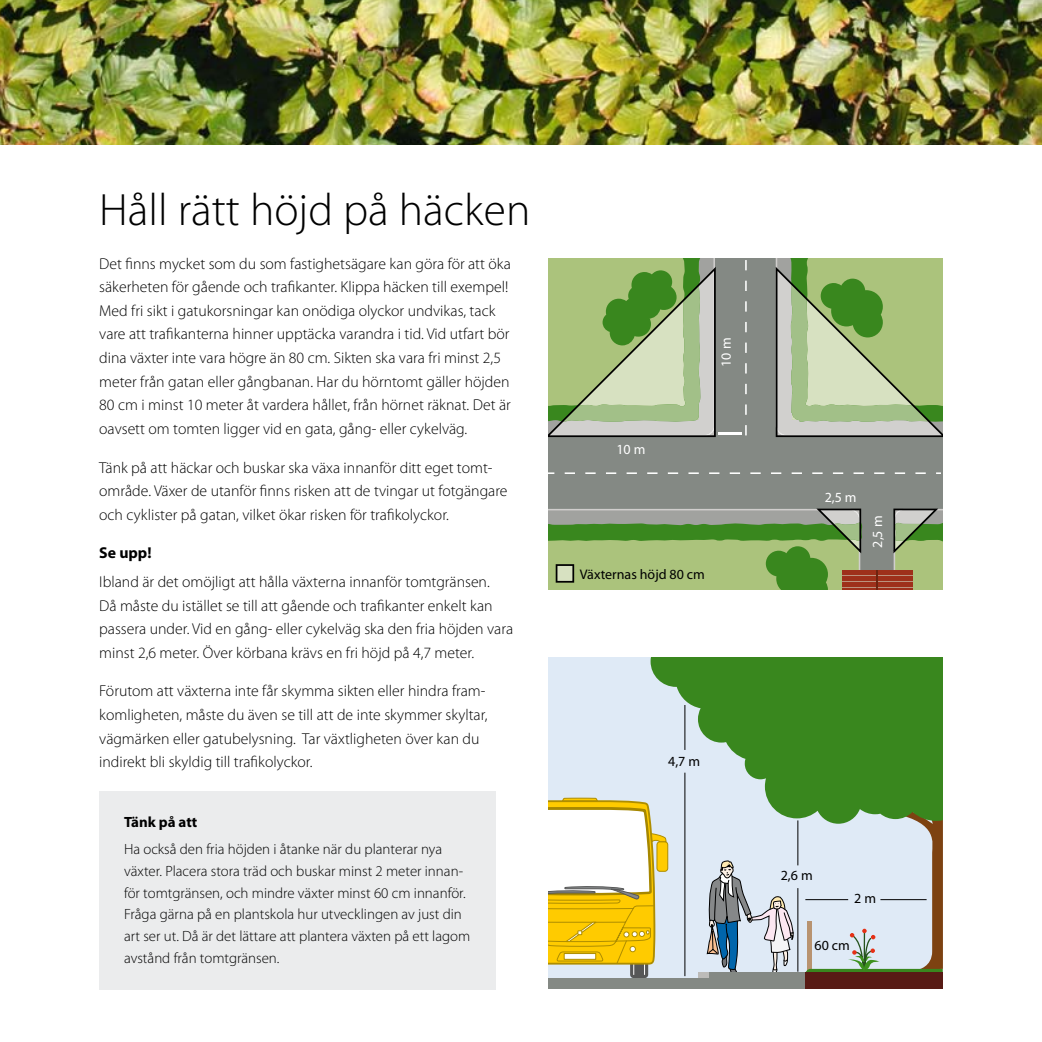
<style>
.page{position:relative;width:1042px;height:1042px;background:#fff}
.page>*{position:absolute;margin:0;border:0;box-sizing:border-box;transform-origin:0 0}
.t1{font:300 45.5px "Myriad Pro";color:#000}
.t2{font:300 15.75px/23.6px "Myriad Pro";color:#000}
.t3{font:700 15.75px "Myriad Pro";color:#000}
.t4{font:300 14.88px/21.9px "Myriad Pro";color:#000}
.t5{font:700 14.88px "Myriad Pro";color:#000}
.t6{font:14px "Myriad Pro";color:#000}
.t7{font:14px "Myriad Pro";color:#fff}
</style>
<div class="page">
<img style="left:0;top:0;width:1042px;height:145px">
<div style="left:548px;top:258px;width:395px;height:331px;background:#848984"></div>
<svg style="left:548px;top:472px;width:6px;height:2px"></svg>
<svg style="left:565px;top:472px;width:10px;height:2px"></svg>
<svg style="left:585px;top:472px;width:10px;height:2px"></svg>
<svg style="left:606px;top:472px;width:10px;height:2px"></svg>
<svg style="left:626px;top:472px;width:11px;height:2px"></svg>
<svg style="left:647px;top:472px;width:10px;height:2px"></svg>
<svg style="left:668px;top:472px;width:10px;height:2px"></svg>
<svg style="left:688px;top:472px;width:11px;height:2px"></svg>
<svg style="left:709px;top:472px;width:10px;height:2px"></svg>
<svg style="left:730px;top:472px;width:10px;height:2px"></svg>
<svg style="left:750px;top:472px;width:11px;height:2px"></svg>
<svg style="left:771px;top:472px;width:10px;height:2px"></svg>
<svg style="left:791px;top:472px;width:11px;height:2px"></svg>
<svg style="left:812px;top:472px;width:10px;height:2px"></svg>
<svg style="left:833px;top:472px;width:10px;height:2px"></svg>
<svg style="left:853px;top:472px;width:11px;height:2px"></svg>
<svg style="left:874px;top:472px;width:10px;height:2px"></svg>
<svg style="left:895px;top:472px;width:10px;height:2px"></svg>
<svg style="left:915px;top:472px;width:11px;height:2px"></svg>
<svg style="left:745px;top:425px;width:2px;height:10px"></svg>
<svg style="left:745px;top:404px;width:2px;height:11px"></svg>
<svg style="left:745px;top:384px;width:2px;height:10px"></svg>
<svg style="left:745px;top:363px;width:2px;height:10px"></svg>
<svg style="left:745px;top:342px;width:2px;height:11px"></svg>
<svg style="left:745px;top:322px;width:2px;height:10px"></svg>
<svg style="left:745px;top:301px;width:2px;height:11px"></svg>
<svg style="left:745px;top:281px;width:2px;height:10px"></svg>
<svg style="left:745px;top:258px;width:2px;height:12px"></svg>
<hr style="left:718px;top:432px;width:23px;height:3px;background:#fff">
<svg style="left:892px;top:508px;width:51px;height:45px;background:#859f71"></svg>
<svg style="left:761px;top:258px;width:182px;height:193px;background:#a0b487"></svg>
<svg style="left:548px;top:258px;width:182px;height:193px;background:#9db384"></svg>
<div style="left:841px;top:570px;width:71px;height:19px;background:#9e301a"></div>
<hr style="left:841px;top:575px;width:71px;height:1px;background:#bb927c">
<hr style="left:841px;top:581px;width:71px;height:1px;background:#bb927c">
<hr style="left:841px;top:587px;width:71px;height:1px;background:#bb927c">
<svg style="left:876px;top:570px;width:1px;height:19px"></svg>
<svg style="left:548px;top:508px;width:315px;height:81px;background:#89a868"></svg>
<div style="left:548px;top:657px;width:394px;height:332px;background:#dfeaf6"></div>
<svg style="left:650px;top:657px;width:293px;height:167px;fill:#39871e"></svg>
<svg style="left:706px;top:860px;width:88px;height:112px"></svg>
<div style="left:656px;top:841px;width:12px;height:31px;border:1px solid #ae8d00;border-radius:3px"></div>
<svg style="left:548px;top:797px;width:119px;height:181px"></svg>
<div style="left:564px;top:953px;width:32px;height:7px;background:#fff;border:1px solid #ae8d00"></div>
<div style="left:698px;top:972px;width:244px;height:11px;background:#848984"></div>
<div style="left:698px;top:972px;width:10px;height:11px;background:#bcbbb8"></div>
<div style="left:548px;top:978px;width:313px;height:11px;background:#848984"></div>
<div style="left:805px;top:972px;width:137px;height:17px;background:#581b15"></div>
<hr style="left:684px;top:705px;width:1px;height:45px;background:#000">
<hr style="left:684px;top:772px;width:1px;height:204px;background:#000">
<hr style="left:797px;top:820px;width:1px;height:45px;background:#000">
<hr style="left:797px;top:888px;width:1px;height:83px;background:#000">
<svg style="left:805px;top:775px;width:138px;height:197px"></svg>
<div style="left:99px;top:791px;width:397px;height:198px;background:#ebeced"></div>
<h1 class="t1" style="left:99px;top:182px;width:433px">Håll rätt höjd på häcken</h1>
<p class="t2" style="left:99px;top:251px;width:413px">Det finns mycket som du som fastighetsägare kan göra för att öka säkerheten för gående och trafikanter. Klippa häcken till exempel!<br>Med fri sikt i gatukorsningar kan onödiga olyckor undvikas, tack vare att trafikanterna hinner upptäcka varandra i tid. Vid utfart bör dina växter inte vara högre än 80 cm. Sikten ska vara fri minst 2,5 meter från gatan eller gångbanan. Har du hörntomt gäller höjden 80 cm i minst 10 meter åt vardera hållet, från hörnet räknat. Det är oavsett om tomten ligger vid en gata, gång- eller cykelväg.</p>
<p class="t2" style="left:99px;top:455px;width:410px">Tänk på att häckar och buskar ska växa innanför ditt eget tomt&shy;område. Växer de utanför finns risken att de tvingar ut fotgängare och cyklister på gatan, vilket ökar risken för trafikolyckor.</p>
<p class="t3" style="left:99px;top:543px;width:54px">Se upp!</p>
<p class="t2" style="left:99px;top:570px;width:415px">Ibland är det omöjligt att hålla växterna innanför tomtgränsen.<br>Då måste du istället se till att gående och trafikanter enkelt kan passera under. Vid en gång- eller cykelväg ska den fria höjden vara minst 2,6 meter. Över körbana krävs en fri höjd på 4,7 meter.</p>
<p class="t2" style="left:99px;top:679px;width:390px">Förutom att växterna inte får skymma sikten eller hindra fram&shy;komligheten, måste du även se till att de inte skymmer skyltar, vägmärken eller gatubelysning. Tar växtligheten över kan du indirekt bli skyldig till trafikolyckor.</p>
<p class="t5" style="left:124px;top:812px;width:75px">Tänk på att</p>
<p class="t4" style="left:124px;top:838px;width:348px">Ha också den fria höjden i åtanke när du planterar nya växter. Placera stora träd och buskar minst 2 meter innan&shy;för tomtgränsen, och mindre växter minst 60 cm innanför.<br>Fråga gärna på en plantskola hur utvecklingen av just din art ser ut. Då är det lättare att plantera växten på ett lagom avstånd från tomtgränsen.</p>
<p class="t7" style="left:616px;top:440px;width:31px">10 m</p>
<p class="t7" style="left:717px;top:367px;width:31px;rotate:-90deg">10 m</p>
<p class="t6" style="left:580px;top:565px;width:126px">Växternas höjd 80 cm</p>
<p class="t7" style="left:824px;top:489px;width:33px">2,5 m</p>
<p class="t7" style="left:868px;top:547px;width:33px;rotate:-90deg">2,5 m</p>
<p class="t6" style="left:668px;top:752px;width:33px">4,7 m</p>
<p class="t6" style="left:781px;top:867px;width:33px">2,6 m</p>
<p class="t6" style="left:854px;top:890px;width:23px">2 m</p>
<p class="t6" style="left:814px;top:937px;width:37px">60 cm</p>
</div>
